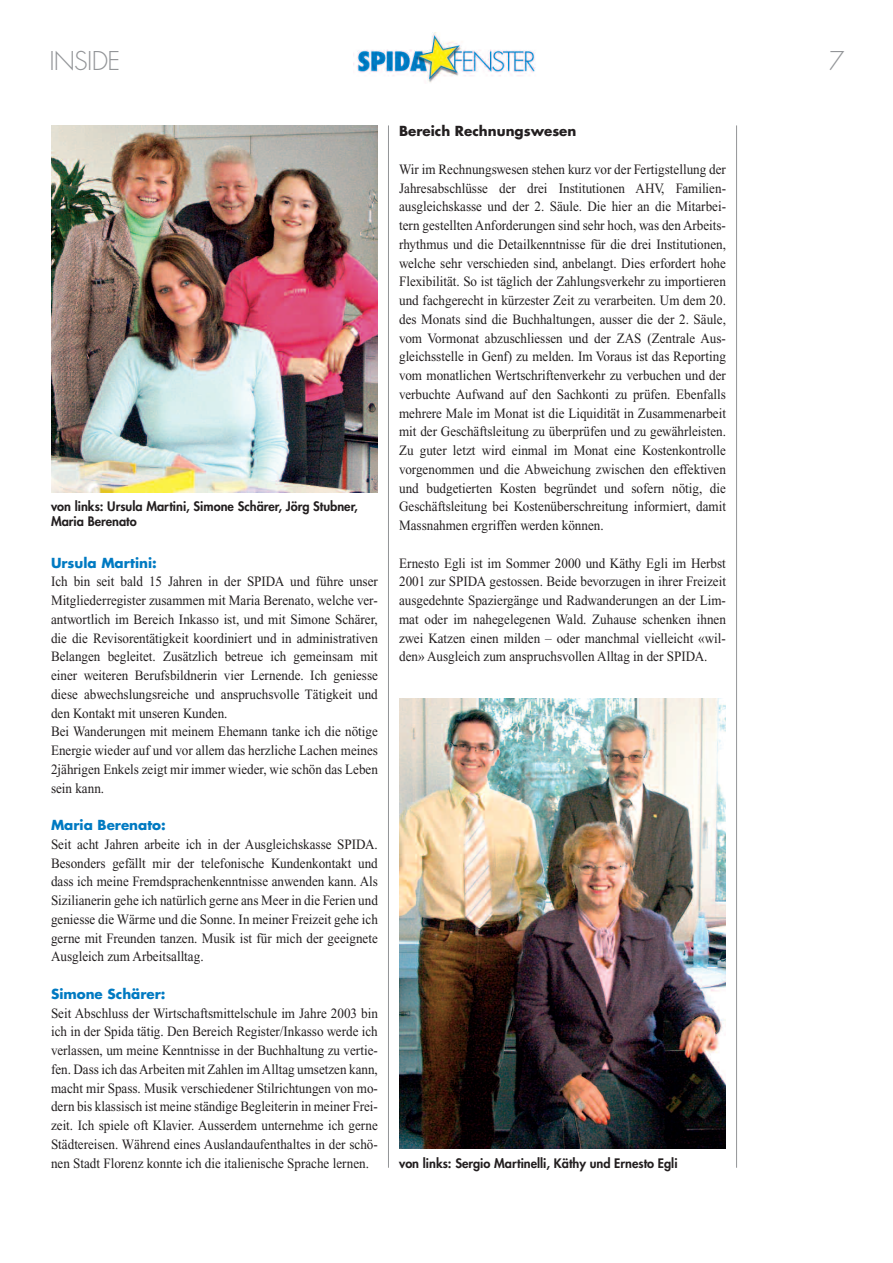
<style>
.page{position:relative;width:893px;height:1263px;background:#fff}
.page>*{position:absolute;margin:0;border:0;box-sizing:border-box;transform-origin:0 0}
.t1{font:300 25.2px "Futura";letter-spacing:-.03em;color:#939598}
.t2{font:14.25px/18.8px "Times New Roman";color:#231f20;text-align:justify;scale:.92 1}
.t3{font:700 13.5px "Futura";color:#007ac2}
.t4{font:700 13.5px "Futura";color:#231f20}
.t5{font:800 12.75px/15px "Futura";color:#231f20}
</style>
<div class="page">
<img style="left:354px;top:32px;width:182px;height:51px">
<hr style="left:388px;top:125px;width:1px;height:1043px;background:#939598">
<hr style="left:736px;top:125px;width:1px;height:1043px;background:#939598">
<img style="left:399px;top:699px;width:327px;height:450px">
<img style="left:51px;top:125px;width:327px;height:368px">
<h1 class="t1" style="left:49px;top:49px;width:72px">INSIDE</h1>
<h1 class="t1" style="left:829px;top:49px;width:17px">7</h1>
<p class="t5" style="left:51px;top:500px;width:308px">von links: Ursula Martini, Simone Schärer, Jörg Stubner,<br>Maria Berenato</p>
<p class="t3" style="left:51px;top:556px;width:107px">Ursula Martini:</p>
<p class="t2" style="left:51px;top:573px;width:357px;text-align:left">Ich bin seit bald 15 Jahren in der SPIDA und führe unser Mitgliederregister zusammen mit Maria Berenato, welche ver&shy;antwortlich im Bereich Inkasso ist, und mit Simone Schärer, die die Revisorentätigkeit koordiniert und in administrativen Belangen begleitet. Zusätzlich betreue ich gemeinsam mit einer weiteren Berufsbildnerin vier Lernende. Ich geniesse diese abwechslungsreiche und anspruchsvolle Tätigkeit und den Kontakt mit unseren Kunden.<br>Bei Wanderungen mit meinem Ehemann tanke ich die nötige Energie wieder auf und vor allem das herzliche Lachen meines 2jährigen Enkels zeigt mir immer wieder, wie schön das Leben sein kann.</p>
<p class="t3" style="left:51px;top:819px;width:116px">Maria Berenato:</p>
<p class="t2" style="left:51px;top:836px;width:357px">Seit acht Jahren arbeite ich in der Ausgleichskasse SPIDA.<br>Besonders gefällt mir der telefonische Kundenkontakt und dass ich meine Fremdsprachenkenntnisse anwenden kann. Als Sizilianerin gehe ich natürlich gerne ans Meer in die Ferien und geniesse die Wärme und die Sonne. In meiner Freizeit gehe ich gerne mit Freunden tanzen. Musik ist für mich der geeignete Ausgleich zum Arbeitsalltag.</p>
<p class="t3" style="left:51px;top:988px;width:116px">Simone Schärer:</p>
<p class="t2" style="left:51px;top:1005px;width:357px">Seit Abschluss der Wirtschaftsmittelschule im Jahre 2003 bin ich in der Spida tätig. Den Bereich Register/Inkasso werde ich verlassen, um meine Kenntnisse in der Buchhaltung zu vertie&shy;fen. Dass ich das Arbeiten mit Zahlen im Alltag umsetzen kann, macht mir Spass. Musik verschiedener Stilrichtungen von mo&shy;dern bis klassisch ist meine ständige Begleiterin in meiner Frei&shy;zeit. Ich spiele oft Klavier. Ausserdem unternehme ich gerne Städtereisen. Während eines Auslandaufenthaltes in der schö&shy;nen Stadt Florenz konnte ich die italienische Sprache lernen.</p>
<p class="t4" style="left:399px;top:125px;width:179px">Bereich Rechnungswesen</p>
<p class="t2" style="left:399px;top:161px;width:357px">Wir im Rechnungswesen stehen kurz vor der Fertigstellung der Jahresabschlüsse der drei Institutionen AHV, Familien&shy;ausgleichskasse und der 2. Säule. Die hier an die Mitarbei&shy;tern gestellten Anforderungen sind sehr hoch, was den Arbeits&shy;rhythmus und die Detailkenntnisse für die drei Institutionen, welche sehr verschieden sind, anbelangt. Dies erfordert hohe Flexibilität. So ist täglich der Zahlungsverkehr zu importieren und fachgerecht in kürzester Zeit zu verarbeiten. Um dem 20. des Monats sind die Buchhaltungen, ausser die der 2. Säule, vom Vormonat abzuschliessen und der ZAS (Zentrale Aus&shy;gleichsstelle in Genf) zu melden. Im Voraus ist das Reporting vom monatlichen Wertschriftenverkehr zu verbuchen und der verbuchte Aufwand auf den Sachkonti zu prüfen. Ebenfalls mehrere Male im Monat ist die Liquidität in Zusammenarbeit mit der Geschäftsleitung zu überprüfen und zu gewährleisten.<br>Zu guter letzt wird einmal im Monat eine Kostenkontrolle vorgenommen und die Abweichung zwischen den effektiven und budgetierten Kosten begründet und sofern nötig, die Geschäftsleitung bei Kostenüberschreitung informiert, damit Massnahmen ergriffen werden können.</p>
<p class="t2" style="left:399px;top:555px;width:357px">Ernesto Egli ist im Sommer 2000 und Käthy Egli im Herbst 2001 zur SPIDA gestossen. Beide bevorzugen in ihrer Freizeit ausgedehnte Spaziergänge und Radwanderungen an der Lim&shy;mat oder im nahegelegenen Wald. Zuhause schenken ihnen zwei Katzen einen milden – oder manchmal vielleicht «wil&shy;den» Ausgleich zum anspruchsvollen Alltag in der SPIDA.</p>
<p class="t5" style="left:399px;top:1157px;width:280px">von links: Sergio Martinelli, Käthy und Ernesto Egli</p>
</div>
